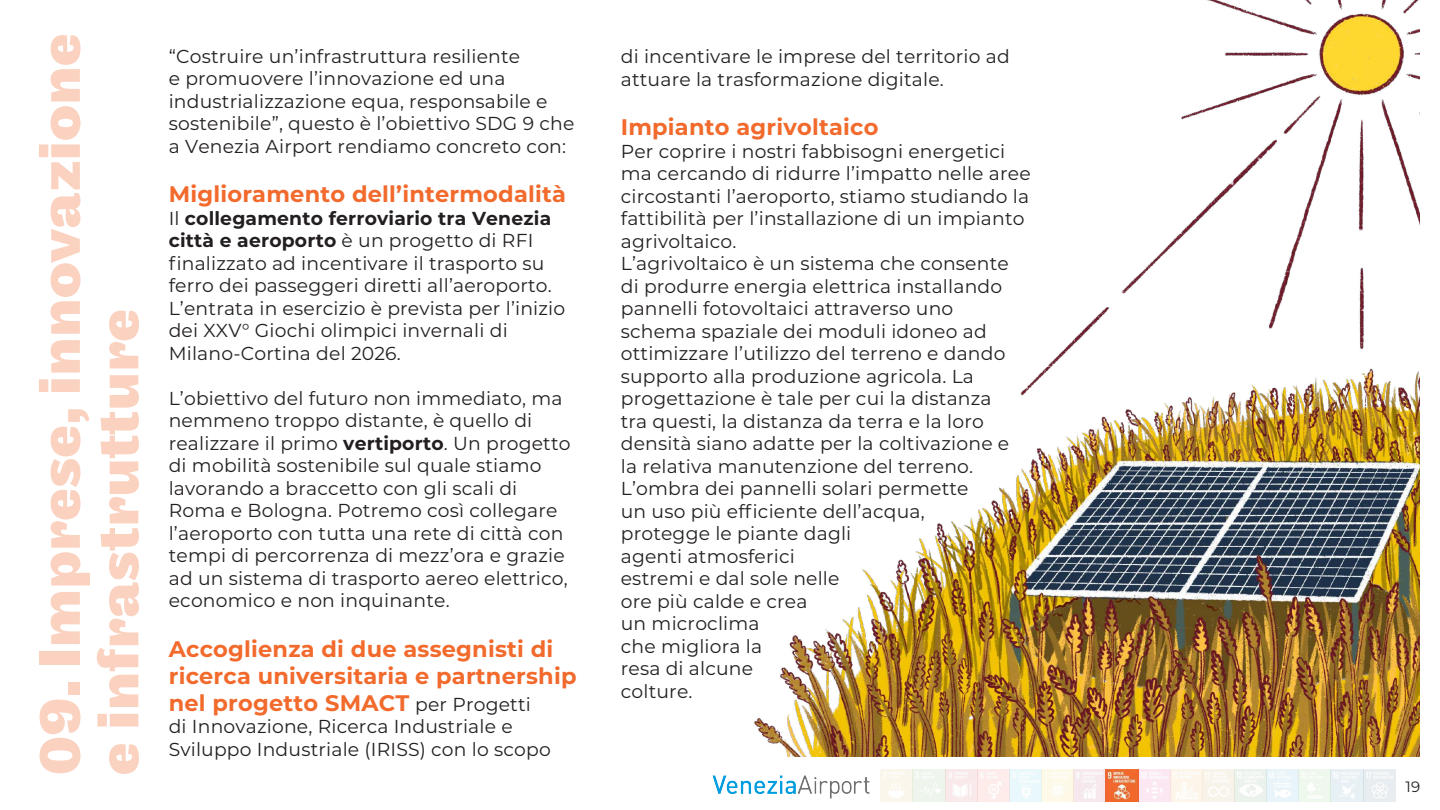
<style>
.page{position:relative;width:1440px;height:810px;background:#fff}
.page>*{position:absolute;margin:0;border:0;box-sizing:border-box;transform-origin:0 0}
.t1{font:700 61.5px "Maple";color:#fbd2c0}
.t2{font:700 22.5px/27px "Montserrat";letter-spacing:.01em;color:#f26a2c}
.t3{font:18.75px/22.5px "Montserrat";letter-spacing:.01em;color:#231f20}
.t4{font:15px "Montserrat";color:#231f20}
.s1{font-weight:700}
.s2{font-weight:400;font-size:18.75px;color:#231f20}
</style>
<div class="page">
<img style="left:712px;top:756px;width:165px;height:43px">
<img style="left:881px;top:769px;width:514px;height:32px">
<img style="left:754px;top:0;width:665px;height:756px">
<h1 class="t1" style="left:22px;top:775px;width:743px;rotate:-90deg">09. Imprese, innovazione</h1>
<h1 class="t1" style="left:80px;top:775px;width:467px;rotate:-90deg">e infrastrutture</h1>
<p class="t3" style="left:169px;top:44px;width:407px">“Costruire un’infrastruttura resiliente<br>e promuovere l’innovazione ed una industrializzazione equa, responsabile e sostenibile”, questo è l’obiettivo SDG 9 che a Venezia Airport rendiamo concreto con:</p>
<p class="t2" style="left:169px;top:179px;width:399px">Miglioramento dell’intermodalità</p>
<p class="t3" style="left:169px;top:206px;width:398px">Il <span class="s1">collegamento ferroviario tra Venezia città e aeroporto</span> è un progetto di RFI finalizzato ad incentivare il trasporto su ferro dei passeggeri diretti all’aeroporto.<br>L’entrata in esercizio è prevista per l’inizio dei XXV° Giochi olimpici invernali di Milano-Cortina del 2026.</p>
<p class="t3" style="left:169px;top:386px;width:403px">L’obiettivo del futuro non immediato, ma nemmeno troppo distante, è quello di realizzare il primo <span class="s1">vertiporto</span>. Un progetto di mobilità sostenibile sul quale stiamo lavorando a braccetto con gli scali di Roma e Bologna. Potremo così collegare l’aeroporto con tutta una rete di città con tempi di percorrenza di mezz’ora e grazie ad un sistema di trasporto aereo elettrico, economico e non inquinante.</p>
<p class="t2" style="left:169px;top:634px;width:409px">Accoglienza di due assegnisti di ricerca universitaria e partnership nel progetto SMACT <span class="s2">per Progetti</span></p>
<p class="t3" style="left:169px;top:715px;width:384px">di Innovazione, Ricerca Industriale e<br>Sviluppo Industriale (IRISS) con lo scopo</p>
<p class="t3" style="left:621px;top:45px;width:391px">di incentivare le imprese del territorio ad attuare la trasformazione digitale.</p>
<p class="t2" style="left:621px;top:113px;width:259px">Impianto agrivoltaico</p>
<p class="t3" style="left:621px;top:139px;width:411px">Per coprire i nostri fabbisogni energetici ma cercando di ridurre l’impatto nelle aree circostanti l’aeroporto, stiamo studiando la fattibilità per l’installazione di un impianto agrivoltaico.<br>L’agrivoltaico è un sistema che consente di produrre energia elettrica installando pannelli fotovoltaici attraverso uno schema spaziale dei moduli idoneo ad ottimizzare l’utilizzo del terreno e dando supporto alla produzione agricola. La progettazione è tale per cui la distanza<br>tra questi, la distanza da terra e la loro densità siano adatte per la coltivazione e<br>la relativa manutenzione del terreno.<br>L’ombra dei pannelli solari permette<br>un uso più efficiente dell’acqua,<br>protegge le piante dagli<br>agenti atmosferici<br>estremi e dal sole nelle<br>ore più calde e crea<br>un microclima<br>che migliora la<br>resa di alcune<br>colture.</p>
<p class="t4" style="left:1406px;top:776px;width:16px">19</p>
</div>
